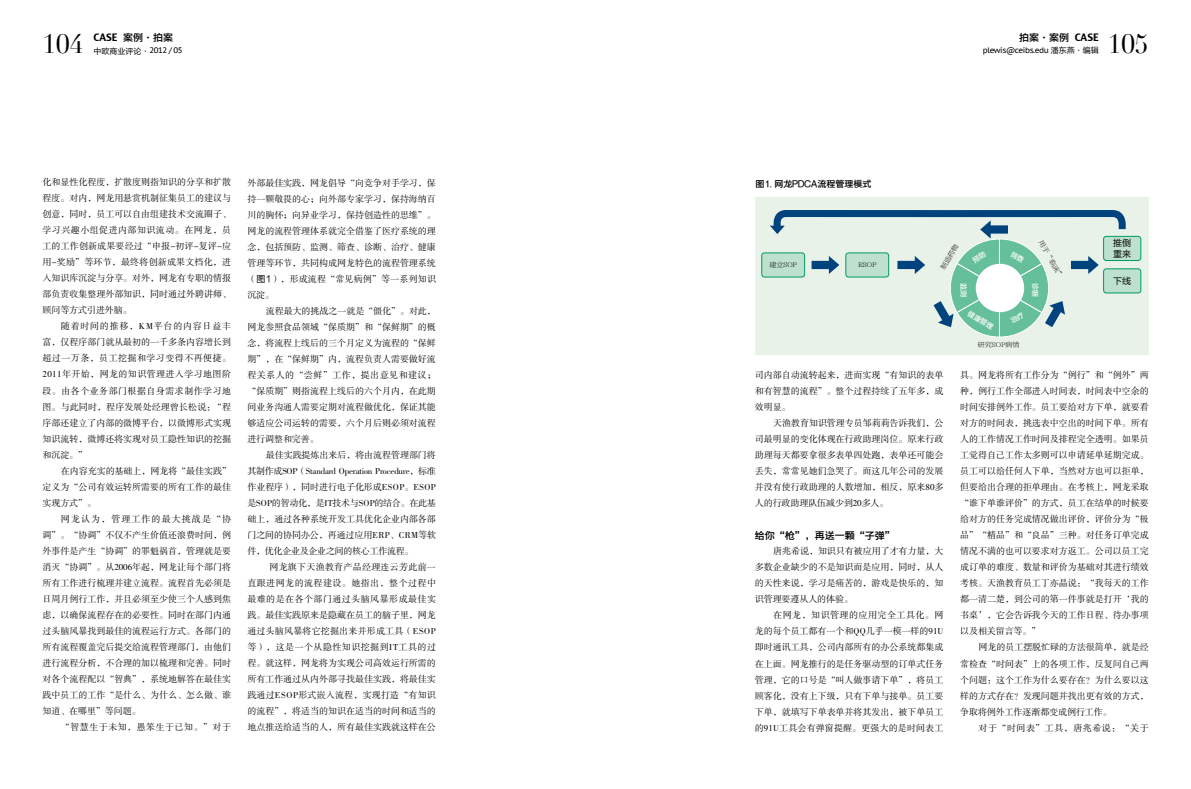
<style>
.page{position:relative;width:1191px;height:789px;background:#fff}
.page>*{position:absolute;margin:0;border:0;box-sizing:border-box;transform-origin:0 0}
.t1{font:26px "Didot";color:#000}
._05_一级小标题{font:10px "FZYDZHJW GB1 0";color:#000}
._04_正文{font:9px/16px "FZSSJW GB1 0";letter-spacing:-.005em;color:#000;text-align:justify}
._04_正文-2{font:9px "FZSSJW GB1 0";letter-spacing:.055em;color:#000}
._09_表格_标题{font:9px "FZYDZHJW GB1 0";color:#000}
._09_表格_正文{font:9px "FZLTHK GBK1 0";color:#000}
.t2{font:8px "PT Sans Caption";letter-spacing:-.05em;color:#000}
.t3{font:8px "FZLTHK GBK1 0";color:#000}
._09_表格_正文-2{font:7px "FZBYSK GBK1 0";color:#000}
._09_表格_正文-3{font:7px "FZLTZHK GBK1 0";color:#fff}
.s1{font-family:"Charcoal CY"}
.s2{font-family:"PT Sans Caption"}
.s3{font-family:"FZLTHK GBK1 0"}
</style>
<div class="page">
<div style="left:755px;top:197px;width:393px;height:157px;background:#e9f2e8"></div>
<div style="left:761px;top:253px;width:43px;height:24px;background:#bee0ce;border-radius:3px"></div>
<div style="left:761px;top:252px;width:43px;height:25px;border:1px solid #009b63;border-radius:3px"></div>
<div style="left:1103px;top:268px;width:37px;height:25px;background:#bee0ce;border-radius:3px"></div>
<div style="left:1103px;top:268px;width:38px;height:25px;border:1px solid #009b63;border-radius:3px"></div>
<div style="left:1103px;top:236px;width:37px;height:24px;background:#bee0ce;border-radius:3px"></div>
<div style="left:1103px;top:236px;width:38px;height:24px;border:1px solid #009b63;border-radius:3px"></div>
<svg style="left:770px;top:210px;width:360px;height:128px"></svg>
<p class="t1" style="left:43px;top:29px;width:42px">104</p>
<p class="_05_一级小标题" style="left:94px;top:32px;width:81px"><span class="s1">CASE</span> 案例·拍案</p>
<p class="t3" style="left:94px;top:46px;width:91px">中欧商业评论·<span class="s2">2012 / 05</span></p>
<p class="_05_一级小标题" style="left:1019px;top:32px;width:81px">拍案·案例 <span class="s1">CASE</span></p>
<p class="t2" style="left:982px;top:45px;width:118px">plewis@ceibs.edu <span class="s3">潘东燕·编辑</span></p>
<p class="t1" style="left:1107px;top:29px;width:42px">105</p>
<p class="_04_正文" style="left:43px;top:174px;width:190px">化和显性化程度，扩散度则指知识的分享和扩散程度。对内，网龙用悬赏机制征集员工的建议与创意，同时，员工可以自由组建技术交流圈子、学习兴趣小组促进内部知识流动。在网龙，员工的工作创新成果要经过“申报-初评-复评-应用-奖励”等环节，最终将创新成果文档化，进入知识库沉淀与分享。对外，网龙有专职的情报部负责收集整理外部知识，同时通过外聘讲师、顾问等方式引进外脑。</p>
<p class="_04_正文" style="left:43px;top:318px;width:190px;text-indent:18px">随着时间的推移，KM平台的内容日益丰富，仅程序部门就从最初的一千多条内容增长到超过一万条，员工挖掘和学习变得不再便捷。2011年开始，网龙的知识管理进入学习地图阶段。由各个业务部门根据自身需求制作学习地图。与此同时，程序发展处经理曾长松说：“程序部还建立了内部的微博平台，以微博形式实现知识流转，微博还将实现对员工隐性知识的挖掘和沉淀。”</p>
<p class="_04_正文" style="left:43px;top:462px;width:190px;text-indent:18px">在内容充实的基础上，网龙将“最佳实践”定义为“公司有效运转所需要的所有工作的最佳实现方式”。</p>
<p class="_04_正文" style="left:43px;top:510px;width:190px;text-indent:18px">网龙认为，管理工作的最大挑战是“协调”。“协调”不仅不产生价值还浪费时间，例外事件是产生“协调”的罪魁祸首，管理就是要消灭“协调”。从2006年起，网龙让每个部门将所有工作进行梳理并建立流程。流程首先必须是日周月例行工作，并且必须至少使三个人感到焦虑，以确保流程存在的必要性。同时在部门内通过头脑风暴找到最佳的流程运行方式。各部门的所有流程覆盖完后提交给流程管理部门，由他们进行流程分析，不合理的加以梳理和完善。同时对各个流程配以“智典”，系统地解答在最佳实践中员工的工作“是什么、为什么、怎么做、谁知道、在哪里”等问题。</p>
<p class="_04_正文-2" style="left:61px;top:721px;width:172px">“智慧生于未知，愚笨生于已知。”对于</p>
<p class="_04_正文" style="left:247px;top:175px;width:190px">外部最佳实践，网龙倡导“向竞争对手学习，保持一颗敬畏的心；向外部专家学习，保持海纳百川的胸怀；向异业学习，保持创造性的思维”。网龙的流程管理体系就完全借鉴了医疗系统的理念，包括预防、监测、筛查、诊断、治疗、健康管理等环节，共同构成网龙特色的流程管理系统（<span class="s3">图1</span>），形成流程“常见病例”等一系列知识沉淀。</p>
<p class="_04_正文" style="left:247px;top:303px;width:190px;text-indent:18px">流程最大的挑战之一就是“僵化”。对此，网龙参照食品领域“保质期”和“保鲜期”的概念，将流程上线后的三个月定义为流程的“保鲜期”，在“保鲜期”内，流程负责人需要做好流程关系人的“尝鲜”工作，提出意见和建议；“保质期”则指流程上线后的六个月内，在此期间业务沟通人需要定期对流程做优化，保证其能够适应公司运转的需要，六个月后则必须对流程进行调整和完善。</p>
<p class="_04_正文" style="left:247px;top:447px;width:190px;text-indent:18px">最佳实践提炼出来后，将由流程管理部门将其制作成SOP（Standard Operation Procedure，标准作业程序），同时进行电子化形成ESOP。ESOP是SOP的智动化，是IT技术与SOP的结合。在此基础上，通过各种系统开发工具优化企业内部各部门之间的协同办公，再通过应用ERP、CRM等软件，优化企业及企业之间的核心工作流程。</p>
<p class="_04_正文" style="left:247px;top:559px;width:190px;text-indent:22px">网龙旗下天渔教育产品经理连云芳此前一直跟进网龙的流程建设。她指出，整个过程中最难的是在各个部门通过头脑风暴形成最佳实践。最佳实践原来是隐藏在员工的脑子里，网龙通过头脑风暴将它挖掘出来并形成工具（ESOP等），这是一个从隐性知识挖掘到IT工具的过程。就这样，网龙将为实现公司高效运行所需的所有工作通过从内外部寻找最佳实践，将最佳实践通过ESOP形式嵌入流程，实现打造“有知识的流程”，将适当的知识在适当的时间和适当的地点推送给适当的人，所有最佳实践就这样在公</p>
<p class="_09_表格_标题" style="left:755px;top:178px;width:118px">图1. 网龙PDCA流程管理模式</p>
<p class="_09_表格_正文-2" style="left:769px;top:261px;width:29px">建立SOP</p>
<p class="_09_表格_正文-2" style="left:858px;top:261px;width:20px">ESOP</p>
<p class="_09_表格_正文-2" style="left:939px;top:267px;width:30px;rotate:-60deg">制造药物</p>
<p class="_09_表格_正文-2" style="left:1043px;top:239px;width:44px;rotate:60deg">用于“临床”</p>
<p class="_09_表格_正文-3" style="left:967px;top:282px;width:15px;rotate:90deg">监测</p>
<p class="_09_表格_正文-3" style="left:1039px;top:282px;width:15px;rotate:90deg">诊断</p>
<p class="_09_表格_正文-3" style="left:970px;top:310px;width:30px;rotate:30deg">健康管理</p>
<p class="_09_表格_正文-2" style="left:977px;top:340px;width:43px">研究SOP病情</p>
<p class="_09_表格_正文" style="left:1113px;top:238px;width:19px">推倒</p>
<p class="_09_表格_正文" style="left:1113px;top:249px;width:19px">重来</p>
<p class="_09_表格_正文" style="left:1113px;top:276px;width:19px">下线</p>
<p class="_04_正文" style="left:755px;top:367px;width:190px">司内部自动流转起来，进而实现“有知识的表单和有智慧的流程”。整个过程持续了五年多，成效明显。</p>
<p class="_04_正文" style="left:755px;top:415px;width:190px;text-indent:18px">天渔教育知识管理专员邹莉莉告诉我们，公司最明显的变化体现在行政助理岗位。原来行政助理每天都要拿很多表单四处跑，表单还可能会丢失，常常见她们急哭了。而这几年公司的发展并没有使行政助理的人数增加，相反，原来80多人的行政助理队伍减少到20多人。</p>
<p class="_05_一级小标题" style="left:755px;top:530px;width:141px">给你“枪”，再送一颗“子弹”</p>
<p class="_04_正文" style="left:755px;top:543px;width:190px;text-indent:18px">唐兆希说，知识只有被应用了才有力量，大多数企业缺少的不是知识而是应用，同时，从人的天性来说，学习是痛苦的，游戏是快乐的，知识管理要遵从人的体验。</p>
<p class="_04_正文" style="left:755px;top:607px;width:190px;text-indent:18px">在网龙，知识管理的应用完全工具化。网龙的每个员工都有一个和QQ几乎一模一样的91U即时通讯工具，公司内部所有的办公系统都集成在上面。网龙推行的是任务驱动型的订单式任务管理，它的口号是“叫人做事请下单”，将员工顾客化，没有上下级，只有下单与接单。员工要下单，就填写下单表单并将其发出，被下单员工的91U工具会有弹窗提醒。更强大的是时间表工</p>
<p class="_04_正文" style="left:960px;top:367px;width:190px">具。网龙将所有工作分为“例行”和“例外”两种，例行工作全部进入时间表，时间表中空余的时间安排例外工作。员工要给对方下单，就要看对方的时间表，挑选表中空出的时间下单。所有人的工作情况工作时间及排程完全透明。如果员工觉得自己工作太多则可以申请延单延期完成。员工可以给任何人下单，当然对方也可以拒单，但要给出合理的拒单理由。在考核上，网龙采取“谁下单谁评价”的方式，员工在结单的时候要给对方的任务完成情况做出评价，评价分为“极品”“精品”和“良品”三种。对任务订单完成情况不满的也可以要求对方返工。公司以员工完成订单的难度、数量和评价为基础对其进行绩效考核。天渔教育员工丁亦晶说：“我每天的工作都一清二楚，到公司的第一件事就是打开‘我的书桌’，它会告诉我今天的工作日程、待办事项以及相关留言等。”</p>
<p class="_04_正文" style="left:960px;top:639px;width:190px;text-indent:18px">网龙的员工摆脱忙碌的方法很简单，就是经常检查“时间表”上的各项工作，反复问自己两个问题：这个工作为什么要存在？为什么要以这样的方式存在？发现问题并找出更有效的方式，争取将例外工作逐渐都变成例行工作。</p>
<p class="_04_正文-2" style="left:978px;top:722px;width:172px">对于“时间表”工具，唐兆希说：“关于</p>
</div>
